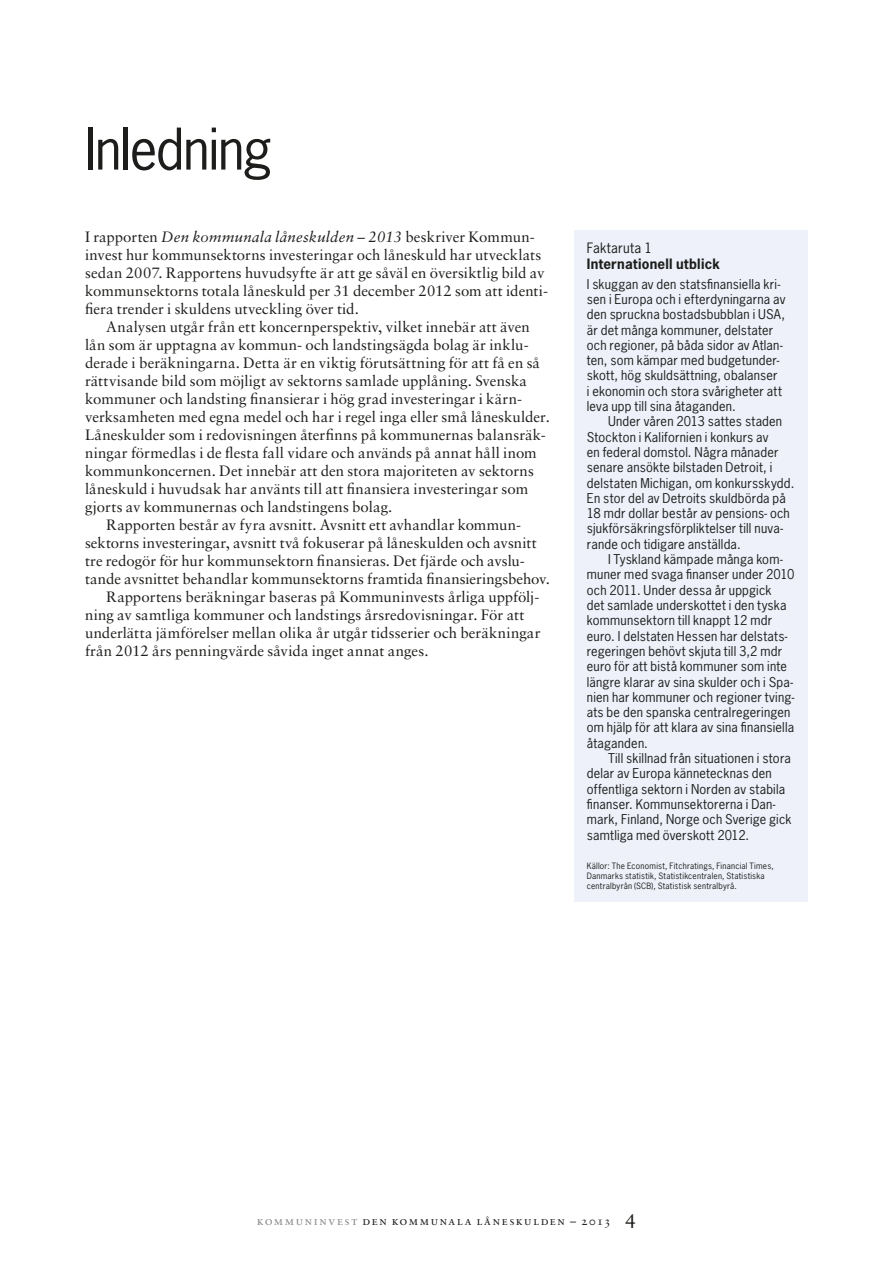
<style>
.page{position:relative;width:893px;height:1263px;background:#fff}
.page>*{position:absolute;margin:0;border:0;box-sizing:border-box;transform-origin:0 0}
.t1{font:54px "News Gothic Std";letter-spacing:-.025em;color:#1d1d1b}
.t2{font:15px/18px "Sabon LT Std";letter-spacing:.005em;color:#1d1d1b}
.t3{font:700 13.5px "News Gothic Std";letter-spacing:.02em;color:#1d1d1b}
.t4{font:13.5px "News Gothic Std";letter-spacing:.02em;color:#1d1d1b}
.t5{font:12.75px/15.3px "News Gothic Std";letter-spacing:.015em;color:#1d1d1b}
.t6{font:12px "Sabon LT Std";letter-spacing:.135em;color:#1d1d1b}
.t7{font:8.25px/9.9px "News Gothic Std";letter-spacing:.03em;color:#1d1d1b}
.s1{font-style:italic}
.s2{color:#878787}
.s3{font-size:19.5px}
</style>
<div class="page">
<div style="left:574px;top:230px;width:234px;height:671px;background:#eef1fa"></div>
<h1 class="t1" style="left:85px;top:114px;width:189px">Inledning</h1>
<p class="t2" style="left:85px;top:227px;width:465px">I rapporten <span class="s1">Den kommunala låneskulden – 2013</span> beskriver Kommun&shy;invest hur kommunsektorns investeringar och låneskuld har utvecklats sedan 2007. Rapportens huvudsyfte är att ge såväl en översiktlig bild av kommunsektorns totala låneskuld per 31 december 2012 som att identi&shy;fiera trender i skuldens utveckling över tid.</p>
<p class="t2" style="left:106px;top:317px;width:425px">Analysen utgår från ett koncernperspektiv, vilket innebär att även</p>
<p class="t2" style="left:85px;top:335px;width:445px">lån som är upptagna av kommun- och landstingsägda bolag är inklu-</p>
<p class="t2" style="left:85px;top:353px;width:457px">derade i beräkningarna. Detta är en viktig förutsättning för att få en så</p>
<p class="t2" style="left:85px;top:371px;width:443px">rättvisande bild som möjligt av sektorns samlade upplåning. Svenska</p>
<p class="t2" style="left:85px;top:389px;width:439px">kommuner och landsting finansierar i hög grad investeringar i kärn-</p>
<p class="t2" style="left:85px;top:407px;width:466px">verksamheten med egna medel och har i regel inga eller små låneskulder.</p>
<p class="t2" style="left:85px;top:425px;width:462px">Låneskulder som i redovisningen återfinns på kommunernas balansräk-</p>
<p class="t2" style="left:85px;top:443px;width:453px">ningar förmedlas i de flesta fall vidare och används på annat håll inom</p>
<p class="t2" style="left:85px;top:461px;width:450px">kommunkoncernen. Det innebär att den stora majoriteten av sektorns</p>
<p class="t2" style="left:85px;top:479px;width:445px">låneskuld i huvudsak har använts till att finansiera investeringar som</p>
<p class="t2" style="left:85px;top:497px;width:309px">gjorts av kommunernas och landstingens bolag.</p>
<p class="t2" style="left:106px;top:515px;width:416px">Rapporten består av fyra avsnitt. Avsnitt ett avhandlar kommun-</p>
<p class="t2" style="left:85px;top:533px;width:453px">sektorns investeringar, avsnitt två fokuserar på låneskulden och avsnitt</p>
<p class="t2" style="left:85px;top:551px;width:441px">tre redogör för hur kommunsektorn finansieras. Det fjärde och avslu-</p>
<p class="t2" style="left:85px;top:569px;width:466px">tande avsnittet behandlar kommunsektorns framtida finansieringsbehov.</p>
<p class="t2" style="left:106px;top:587px;width:435px">Rapportens beräkningar baseras på Kommuninvests årliga uppfölj-</p>
<p class="t2" style="left:85px;top:605px;width:441px">ning av samtliga kommuner och landstings årsredovisningar. För att</p>
<p class="t2" style="left:85px;top:623px;width:457px">underlätta jämförelser mellan olika år utgår tidsserier och beräkningar</p>
<p class="t2" style="left:85px;top:641px;width:345px">från 2012 års penningvärde såvida inget annat anges.</p>
<p class="t4" style="left:587px;top:239px;width:67px">Faktaruta 1</p>
<p class="t3" style="left:587px;top:255px;width:135px">Internationell utblick</p>
<p class="t5" style="left:587px;top:276px;width:200px">I skuggan av den statsfinansiella kri&shy;sen i Europa och i efterdyningarna av den spruckna bostadsbubblan i USA, är det många kommuner, delstater och regioner, på båda sidor av Atlan&shy;ten, som kämpar med budgetunder&shy;skott, hög skuldsättning, obalanser<br>i ekonomin och stora svårigheter att leva upp till sina åtaganden.</p>
<p class="t5" style="left:587px;top:414px;width:209px;text-indent:21px">Under våren 2013 sattes staden Stockton i Kalifornien i konkurs av<br>en federal domstol. Några månader senare ansökte bilstaden Detroit, i delstaten Michigan, om konkursskydd.<br>En stor del av Detroits skuldbörda på 18 mdr dollar består av pensions- och sjukförsäkringsförpliktelser till nuva&shy;rande och tidigare anställda.</p>
<p class="t5" style="left:587px;top:551px;width:209px;text-indent:21px">I Tyskland kämpade många kom&shy;muner med svaga finanser under 2010 och 2011. Under dessa år uppgick<br>det samlade underskottet i den tyska kommunsektorn till knappt 12 mdr euro. I delstaten Hessen har delstats&shy;regeringen behövt skjuta till 3,2 mdr euro för att bistå kommuner som inte längre klarar av sina skulder och i Spa&shy;nien har kommuner och regioner tving&shy;ats be den spanska centralregeringen om hjälp för att klara av sina finansiella åtaganden.</p>
<p class="t5" style="left:587px;top:750px;width:206px;text-indent:21px">Till skillnad från situationen i stora delar av Europa kännetecknas den offentliga sektorn i Norden av stabila finanser. Kommunsektorerna i Dan&shy;mark, Finland, Norge och Sverige gick samtliga med överskott 2012.</p>
<p class="t7" style="left:587px;top:861px;width:188px">Källor: The Economist, Fitchratings, Financial Times,<br>Danmarks statistik, Statistikcentralen, Statistiska centralbyrån (SCB), Statistisk sentralbyrå.</p>
<p class="t6" style="left:257px;top:1214px;width:381px"><span class="s2">kommuninvest</span> DEN KOMMUNALA LÅNESKULDEN – 2013 <span class="s3">4</span></p>
</div>
